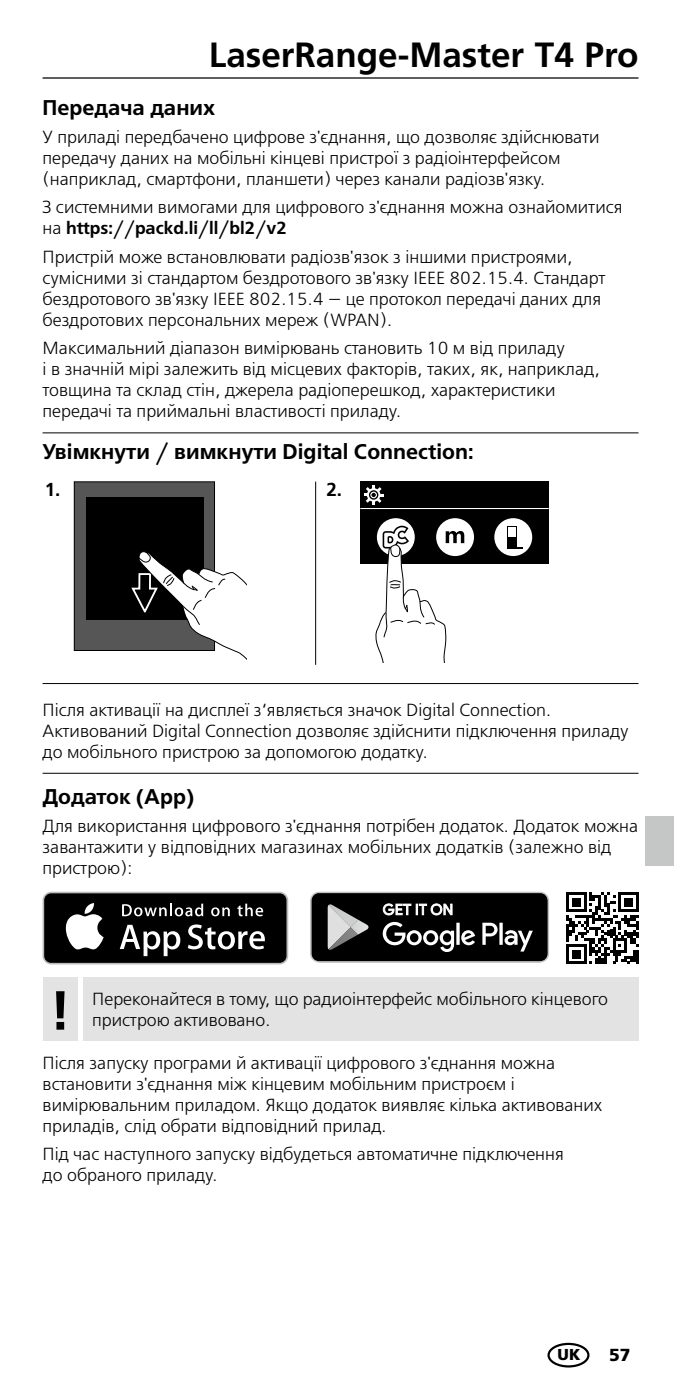
<style>
.page{position:relative;width:674px;height:1397px;background:#fff}
.page>*{position:absolute;margin:0;border:0;box-sizing:border-box;transform-origin:0 0}
.t1{font:700 55px "Frutiger LT Com";color:#000}
.t2{font:700 35px "Frutiger LT Com";color:#000}
.t3{font:600 21.25px "Free Set";color:#000}
.t4{font:700 18.75px "Frutiger LT Com";color:#000}
.t5{font:300 17.5px/21px "Free Set";color:#000}
.t6{font:900 17.5px "Frutiger LT Com";color:#000}
.t7{font:900 15.75px "Frutiger LT Com";color:#000}
.s1{font-weight:600}
</style>
<div class="page">
<hr style="left:43px;top:77px;width:595px;height:2px;background:#000">
<hr style="left:43px;top:683px;width:595px;height:1px;background:#000">
<div style="left:74px;top:481px;width:140px;height:169px;background:#565656"></div>
<div style="left:74px;top:481px;width:141px;height:169px;border:1px solid #000"></div>
<div style="left:86px;top:497px;width:117px;height:123px;background:#000"></div>
<svg style="left:130px;top:529px;width:117px;height:131px"></svg>
<div style="left:360px;top:481px;width:188px;height:83px;background:#000"></div>
<div style="left:376px;top:518px;width:38px;height:38px;background:#fff;border-radius:50%"></div>
<div style="left:436px;top:518px;width:37px;height:38px;background:#fff;border-radius:50%"></div>
<div style="left:494px;top:518px;width:38px;height:38px;background:#fff;border-radius:50%"></div>
<div style="left:507px;top:526px;width:9px;height:22px;background:#000"></div>
<div style="left:508px;top:527px;width:7px;height:9px;background:#fff"></div>
<hr style="left:360px;top:508px;width:188px;height:1px;background:#fff">
<svg style="left:364px;top:485px;width:19px;height:19px"></svg>
<svg style="left:375px;top:525px;width:89px;height:137px"></svg>
<hr style="left:315px;top:481px;width:1px;height:183px;background:#000">
<hr style="left:43px;top:432px;width:595px;height:1px;background:#000">
<div style="left:547px;top:1342px;width:42px;height:25px;border:2px solid #000;border-radius:50%"></div>
<svg style="left:43px;top:891px;width:245px;height:73px"></svg>
<div style="left:44px;top:893px;width:242px;height:69px;background:#000;border-radius:7px"></div>
<svg style="left:65px;top:903px;width:39px;height:46px"></svg>
<svg style="left:120px;top:924px;width:60px;height:32px"></svg>
<svg style="left:188px;top:924px;width:77px;height:25px"></svg>
<svg style="left:122px;top:903px;width:81px;height:13px"></svg>
<svg style="left:211px;top:907px;width:19px;height:9px"></svg>
<svg style="left:237px;top:903px;width:26px;height:13px"></svg>
<div style="left:43px;top:976px;width:595px;height:64px;background:#e3e3e3"></div>
<div style="left:78px;top:976px;width:5px;height:64px;background:#fff"></div>
<hr style="left:43px;top:772px;width:595px;height:1px;background:#000">
<svg style="left:310px;top:891px;width:238px;height:71px;background:#303030"></svg>
<div style="left:645px;top:816px;width:28px;height:49px;background:#c5c6c6"></div>
<svg style="left:566px;top:892px;width:72px;height:72px"></svg>
<h2 class="t2" style="left:209px;top:34px;width:431px">LaserRange-Master T4 Pro</h2>
<p class="t3" style="left:43px;top:95px;width:174px">Передача даних</p>
<p class="t5" style="left:43px;top:127px;width:558px">У приладі передбачено цифрове з'єднання, що дозволяє здійснювати передачу даних на мобільні кінцеві пристрої з радіоінтерфейсом (наприклад, смартфони, планшети) через канали радіозв'язку.</p>
<p class="t5" style="left:43px;top:197px;width:581px">З системними вимогами для цифрового з'єднання можна ознайомитися на <span class="s1">https://packd.li/ll/bl2/v2</span></p>
<p class="t5" style="left:43px;top:246px;width:564px">Пристрій може встановлювати радіозв'язок з іншими пристроями, сумісними зі стандартом бездротового зв'язку IEEE 802.15.4. Стандарт бездротового зв'язку IEEE 802.15.4 — це протокол передачі даних для бездротових персональних мереж (WPAN).</p>
<p class="t5" style="left:43px;top:337px;width:558px">Максимальний діапазон вимірювань становить 10 м від приладу<br>і в значній мірі залежить від місцевих факторів, таких, як, наприклад, товщина та склад стін, джерела радіоперешкод, характеристики передачі та приймальні властивості приладу.</p>
<p class="t3" style="left:43px;top:439px;width:432px">Увімкнути / вимкнути Digital Connection:</p>
<p class="t4" style="left:45px;top:478px;width:17px">1.</p>
<p class="t4" style="left:326px;top:478px;width:17px">2.</p>
<p class="t5" style="left:43px;top:699px;width:587px">Після активації на дисплеї з‘являється значок Digital Connection.<br>Активований Digital Connection дозволяє здійснити підключення приладу до мобільного пристрою за допомогою додатку.</p>
<p class="t3" style="left:43px;top:783px;width:153px">Додаток (App)</p>
<p class="t5" style="left:43px;top:815px;width:597px">Для використання цифрового з'єднання потрібен додаток. Додаток можна завантажити у відповідних магазинах мобільних додатків (залежно від пристрою):</p>
<h1 class="t1" style="left:50px;top:978px;width:23px">!</h1>
<p class="t5" style="left:92px;top:988px;width:517px">Переконайтеся в тому, що радиоінтерфейс мобільного кінцевого</p>
<p class="t5" style="left:92px;top:1009px;width:179px">пристрою активовано.</p>
<p class="t5" style="left:43px;top:1052px;width:561px">Після запуску програми й активації цифрового з'єднання можна встановити з'єднання між кінцевим мобільним пристроєм і вимірювальним приладом. Якщо додаток виявляє кілька активованих приладів, слід обрати відповідний прилад.</p>
<p class="t5" style="left:43px;top:1143px;width:522px">Під час наступного запуску відбудеться автоматичне підключення до обраного приладу.</p>
<p class="t7" style="left:557px;top:1344px;width:24px">UK</p>
<p class="t6" style="left:608px;top:1343px;width:23px">57</p>
</div>
